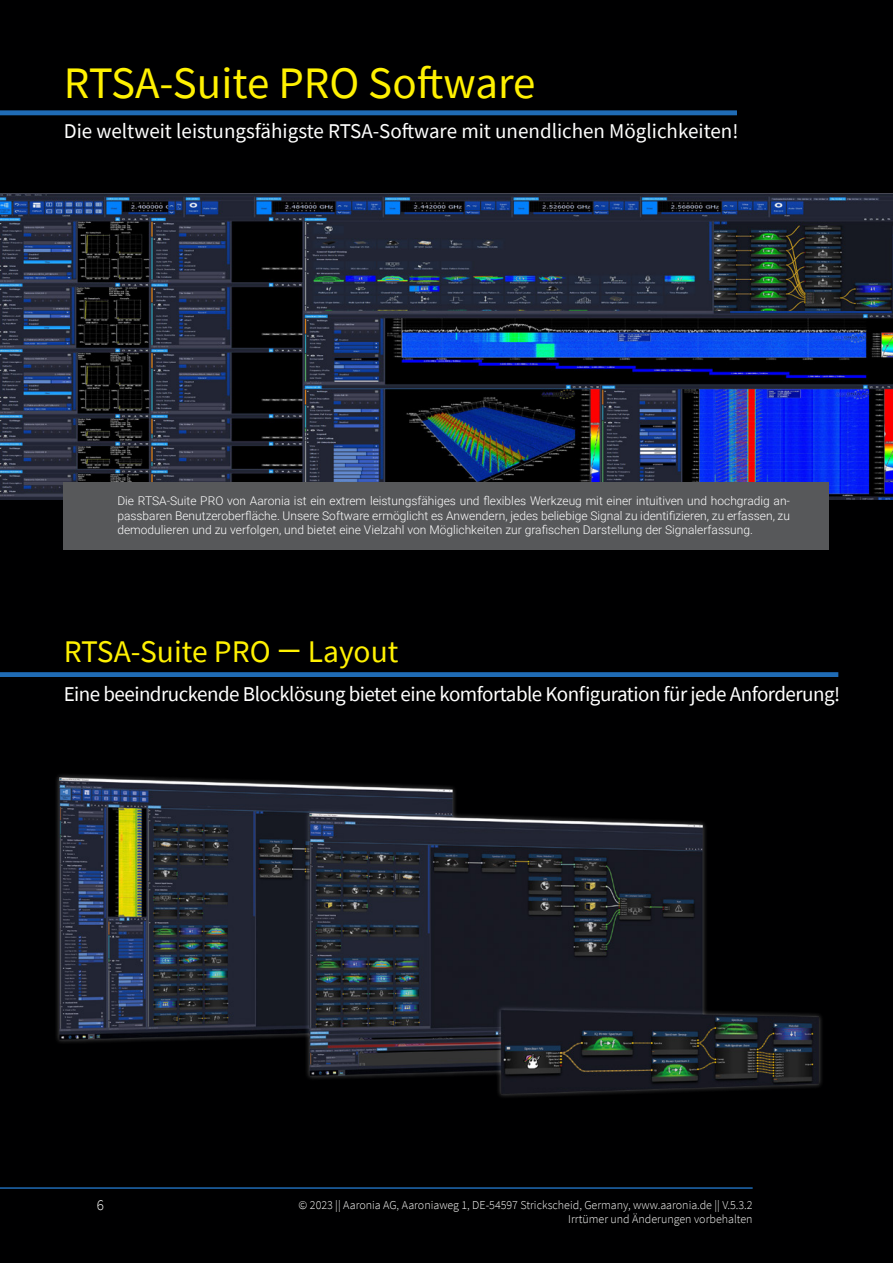
<style>
.page{position:relative;width:893px;height:1263px;background:#000001}
.page>*{position:absolute;margin:0;border:0;box-sizing:border-box;transform-origin:0 0}
.t1{font:45px "Source Sans Pro";color:#fff101}
.t2{font:31.5px "Source Sans Pro";color:#fff101}
.t3{font:21px "Source Sans Pro";letter-spacing:-.025em;color:#fff}
.t4{font:21px "Source Sans Pro";color:#fff}
.t5{font:300 15px "Source Sans Pro";color:#fff}
.t6{font:300 12px/14.4px "Roboto";color:#fff;text-align:justify}
.t7{font:300 12px/14.4px "Source Sans Pro";color:#fff;text-align:right}
.s1{font-family:"Roboto"}
</style>
<div class="page">
<hr style="left:0;top:1187px;width:753px;height:2px;background:#1f6bb5">
<svg style="left:0;top:110px;width:737px;height:5px;background:#1c62a7"></svg>
<svg style="left:0;top:672px;width:838px;height:5px;background:#1d67ae"></svg>
<img style="left:0;top:194px;width:893px;height:306px">
<img style="left:56px;top:775px;width:766px;height:322px">
<div style="left:64px;top:482px;width:765px;height:68px;background:#57585a"></div>
<p class="t1" style="left:64px;top:54px;width:473px">RTSA-Suite PRO Software</p>
<p class="t4" style="left:64px;top:118px;width:676px">Die weltweit leistungsfähigste RTSA-Software mit unendlichen Möglichkeiten!</p>
<p class="t6" style="left:117px;top:493px;width:674px">Die RTSA-Suite PRO von Aaronia ist ein extrem leistungsfähiges und flexibles Werkzeug mit einer intuitiven und hochgradig an&shy;passbaren Benutzeroberfläche. Unsere Software ermöglicht es Anwendern, jedes beliebige Signal zu identifizieren, zu erfassen, zu demodulieren und zu verfolgen, und bietet eine Vielzahl von Möglichkeiten zur grafischen Darstellung der Signalerfassung.</p>
<p class="t2" style="left:64px;top:631px;width:336px">RTSA-Suite PRO <span class="s1">—</span> Layout</p>
<p class="t3" style="left:64px;top:681px;width:778px">Eine beeindruckende Blocklösung bietet eine komfortable Konfiguration für jede Anforderung!</p>
<p class="t5" style="left:97px;top:1196px;width:9px">6</p>
<p class="t7" style="left:299px;top:1198px;width:456px">© 2023 || Aaronia AG, Aaroniaweg 1, DE-54597 Strickscheid, Germany, www.aaronia.de || V.5.3.2<br>Irrtümer und Änderungen vorbehalten</p>
</div>
